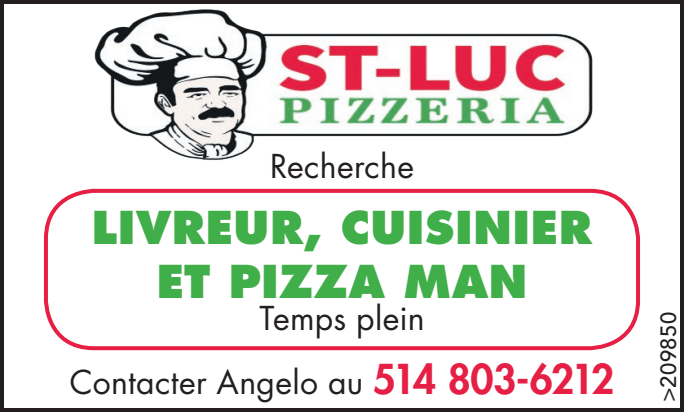
<style>
.page{position:relative;width:684px;height:412px;background:#fff}
.page>*{position:absolute;margin:0;border:0;box-sizing:border-box;transform-origin:0 0}
.t1{font:800 44px/54px "Futura Std";letter-spacing:.015em;color:#40ae49;text-align:center}
.t2{font:32px/64px "Futura Std";letter-spacing:.01em;color:#231f20;text-align:center}
.t3{font:500 22px "Avenir LT Std";letter-spacing:.025em;color:#231f20}
.s1{font-weight:800;font-size:40px;color:#e61f44}
</style>
<div class="page">
<img style="left:94px;top:9px;width:499px;height:151px">
<div style="left:44px;top:189px;width:596px;height:161px;border:4px solid #e61f44;border-radius:48px"></div>
<div style="left:0;top:0;width:684px;height:411px;border:4px solid #231f20"></div>
<p class="t2" style="left:270px;top:134px;width:145px">Recherche</p>
<h1 class="t1" style="left:92px;top:200px;width:502px">LIVREUR, CUISINIER<br>ET PIZZA MAN</h1>
<p class="t2" style="left:70px;top:286px;width:546px">Temps plein<br>Contacter Angelo au <span class="s1">514 803-6212</span></p>
<p class="t3" style="left:656px;top:402px;width:92px;rotate:-90deg">&gt;209850</p>
</div>
